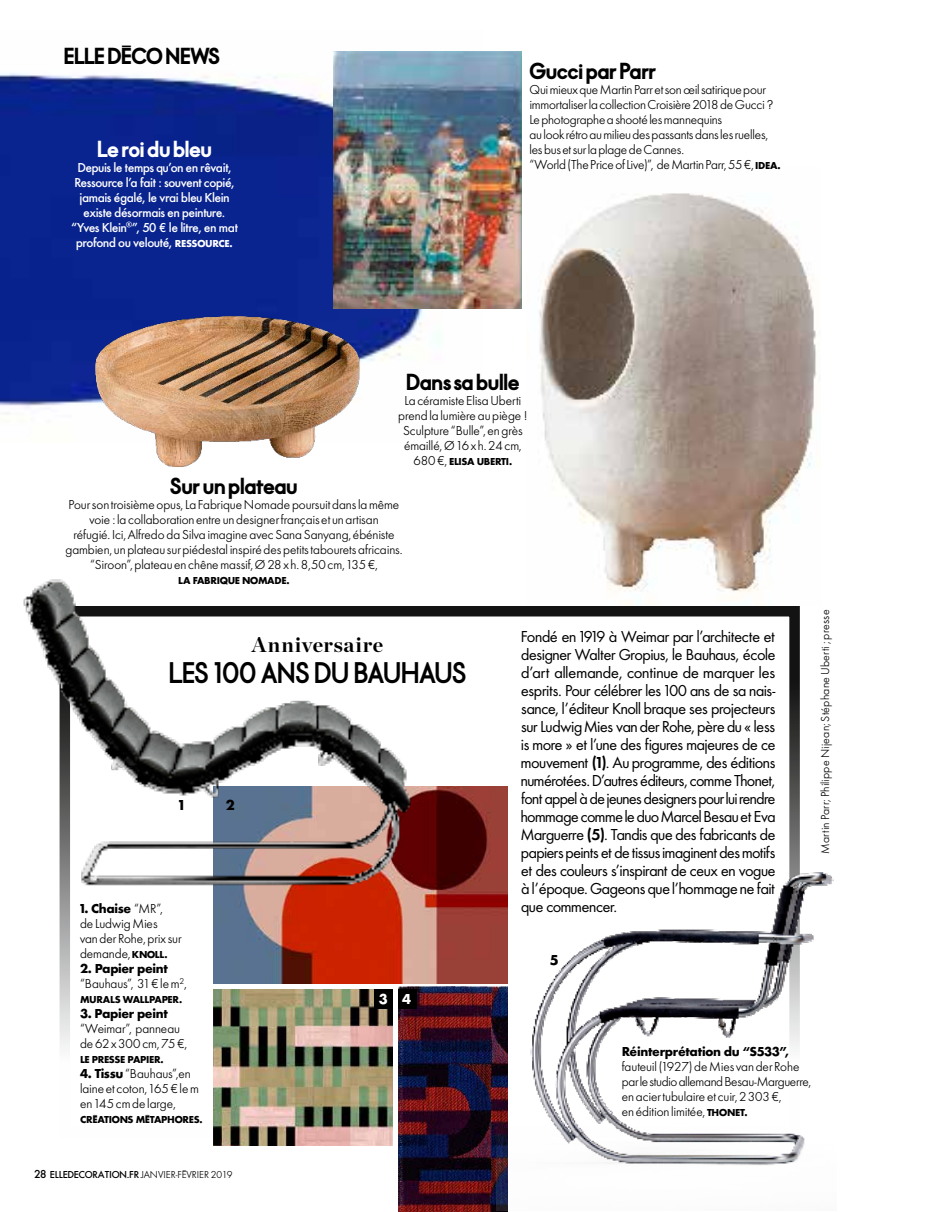
<style>
.page{position:relative;width:936px;height:1212px;background:#fff}
.page>*{position:absolute;margin:0;border:0;box-sizing:border-box;transform-origin:0 0}
.t1{font:700 27px "Elle Nova C Std";letter-spacing:-.015em;color:#000}
.t2{font:800 21px "Elle Nova C Std";letter-spacing:-.015em;color:#000}
.t3{font:700 21px "Chronicle Display";letter-spacing:.035em;color:#000}
.t4{font:800 21px "Elle Nova C Std";letter-spacing:-.015em;color:#fff}
.t5{font:16.5px/18px "Elle Gabor Std";letter-spacing:.005em;color:#000;text-align:justify}
.t6{font:700 15px "Elle Gabor Std";color:#000}
.t7{font:700 15px "Elle Gabor Std";color:#fff}
.t8{font:13.5px/15px "Elle Gabor Std Text";letter-spacing:-.01em;color:#000}
.t9{font:500 13.5px/15px "Elle Gabor Std";letter-spacing:-.01em;color:#fff;text-align:center}
.t10{font:700 13.5px "Elle Gabor Std";letter-spacing:-.02em;color:#000}
.t11{font:12px "Elle Gabor Std Text";letter-spacing:.02em;color:#000}
.t12{font:700 10.5px "Elle Gabor Std";letter-spacing:-.025em;color:#000}
.t13{font:10.5px "Elle Gabor Std Text";color:#000}
.s1{font-weight:700;font-size:10.5px}
.s2{font-family:"Elle Gabor Std";font-weight:700;font-size:10.5px}
.s3{font-family:"Elle Gabor Std Text";font-weight:400;font-size:13.5px}
.s4{font-family:"Elle Gabor Std Text";font-weight:400}
.s5{font-family:"Elle Gabor Std";font-weight:700}
.s6{font-weight:600}
.s7{font-family:"Elle Gabor Std";font-weight:500;font-size:12px}
.s8{font-family:"Elle Gabor Std";font-weight:500}
</style>
<div class="page">
<img style="left:539px;top:193px;width:278px;height:411px">
<img style="left:0;top:51px;width:482px;height:363px">
<div style="left:60px;top:606px;width:739px;height:531px;border:10px solid #fff"></div>
<img style="left:87px;top:304px;width:277px;height:163px">
<img style="left:333px;top:52px;width:188px;height:257px">
<img style="left:214px;top:786px;width:294px;height:197px">
<img style="left:214px;top:989px;width:179px;height:156px">
<img style="left:398px;top:986px;width:110px;height:226px">
<img style="left:23px;top:579px;width:427px;height:325px">
<img style="left:497px;top:840px;width:337px;height:370px">
<div style="left:374px;top:989px;width:19px;height:20px;background:#000"></div>
<div style="left:398px;top:989px;width:18px;height:20px;background:#000"></div>
<h2 class="t2" style="left:64px;top:44px;width:157px">ELLE DÉCO NEWS</h2>
<h2 class="t4" style="left:97px;top:137px;width:116px">Le roi du bleu</h2>
<p class="t9" style="left:71px;top:160px;width:168px">Depuis le temps qu’on en rêvait,<br>Ressource l’a fait : souvent copié, jamais égalé, le vrai bleu Klein existe désormais en peinture. “Yves Klein®”, 50 € le litre, en mat profond ou velouté, <span class="s1">RESSOURCE.</span></p>
<h2 class="t2" style="left:529px;top:59px;width:128px">Gucci par Parr</h2>
<p class="t8" style="left:529px;top:82px;width:253px">Qui mieux que Martin Parr et son œil satirique pour immortaliser la collection Croisière 2018 de Gucci ?<br>Le photographe a shooté les mannequins<br>au look rétro au milieu des passants dans les ruelles, les bus et sur la plage de Cannes.<br>“World (The Price of Live)”, de Martin Parr, 55 €, <span class="s2">IDEA.</span></p>
<h2 class="t2" style="left:406px;top:370px;width:115px">Dans sa bulle</h2>
<p class="t8" style="left:398px;top:394px;width:131px;text-align:center">La céramiste Elisa Uberti prend la lumière au piège !<br>Sculpture “Bulle”, en grès émaillé, Ø 16 x h. 24 cm,</p>
<p class="t12" style="left:413px;top:456px;width:100px"><span class="s3">680 €,</span> ELISA UBERTI.</p>
<h2 class="t2" style="left:170px;top:474px;width:129px">Sur un plateau</h2>
<p class="t8" style="left:65px;top:497px;width:338px;text-align:center">Pour son troisième opus, La Fabrique N omade poursuit dans la même voie : la collaboration entre un designer français et un artisan<br>réfugié. Ici, Alfredo da Silva imagine avec Sana Sanyang, ébéniste gambien, un plateau sur piédestal inspiré des petits tabourets africains. “Siroon”, plateau en chêne massif, Ø 28 x h. 8,50cm, 135€,</p>
<p class="t12" style="left:178px;top:574px;width:113px">LA FABRIQUE NOMADE.</p>
<h2 class="t3" style="left:252px;top:627px;width:133px">Anniversaire</h2>
<h1 class="t1" style="left:169px;top:658px;width:299px">LES 100 ANS DU BAUHAUS</h1>
<p class="t6" style="left:179px;top:796px;width:6px">1</p>
<p class="t6" style="left:226px;top:796px;width:10px">2</p>
<p class="t10" style="left:80px;top:900px;width:84px">1. Chaise <span class="s4">“MR”,</span></p>
<p class="t8" style="left:80px;top:916px;width:103px">de Ludwig Mies<br>van der Rohe, prix sur demande, <span class="s2">KNOLL.</span></p>
<p class="t10" style="left:80px;top:960px;width:89px">2. Papier peint</p>
<p class="t8" style="left:80px;top:976px;width:108px">“Bauhaus”, 31 € le m<sup>2</sup>,</p>
<p class="t12" style="left:80px;top:993px;width:104px">MURALS WALLPAPER.</p>
<p class="t10" style="left:80px;top:1005px;width:89px">3. Papier peint</p>
<p class="t8" style="left:80px;top:1021px;width:109px">“Weimar”, panneau de 62 x 300 cm, 75 €,</p>
<p class="t12" style="left:80px;top:1053px;width:85px">LE PRESSE PAPIER.</p>
<p class="t8" style="left:80px;top:1066px;width:120px"><span class="s5">4. Tissu</span> “Bauhaus”,en laine et coton, 165 € le m en 145 cm de large,</p>
<p class="t12" style="left:80px;top:1113px;width:124px">CRÉATIONS MÉTAPHORES.</p>
<p class="t7" style="left:379px;top:990px;width:10px">3</p>
<p class="t7" style="left:402px;top:990px;width:10px">4</p>
<p class="t5" style="left:521px;top:628px;width:256px">Fondé en 1919 à Weimar par l’architecte et designer Walter Gropius, le Bauhaus, école d’art allemande, continue de marquer les esprits. Pour célébrer les 100 ans de sa nais&shy;sance, l’éditeur Knoll braque ses projecteurs sur Ludwig Mies van der Rohe, père du « less is more » et l’une des figures majeures de ce mouvement <span class="s6">(1)</span>. Au programme, des éditions numérotées. D’autres éditeurs, comme Thonet, font appel à de jeunes designers pour lui rendre hommage comme le duo Marcel Besau et Eva Marguerre <span class="s6">(5)</span>. Tandis que des fabricants de papiers peints et de tissus imaginent des motifs et des couleurs s’inspirant de ceux en vogue à l’époque. Gageons que l’hommage ne fait que commencer.</p>
<p class="t6" style="left:550px;top:951px;width:10px">5</p>
<p class="t11" style="left:818px;top:853px;width:245px;rotate:-90deg">Martin Parr; Philippe N ijean; Stéphane Uberti ; presse</p>
<p class="t10" style="left:621px;top:1044px;width:169px">Réinterprétation du “S533”,</p>
<p class="t8" style="left:621px;top:1060px;width:191px">fauteuil (1927) de Mies van der Rohe par le studio allemand Besau-Marguerre, en acier tubulaire et cuir, 2303€,<br>en édition limitée, <span class="s2">THONET.</span></p>
<p class="t13" style="left:34px;top:1169px;width:200px"><span class="s7">28</span> <span class="s8">ELLEDECORATION.FR</span> janvier-février 2019</p>
</div>
